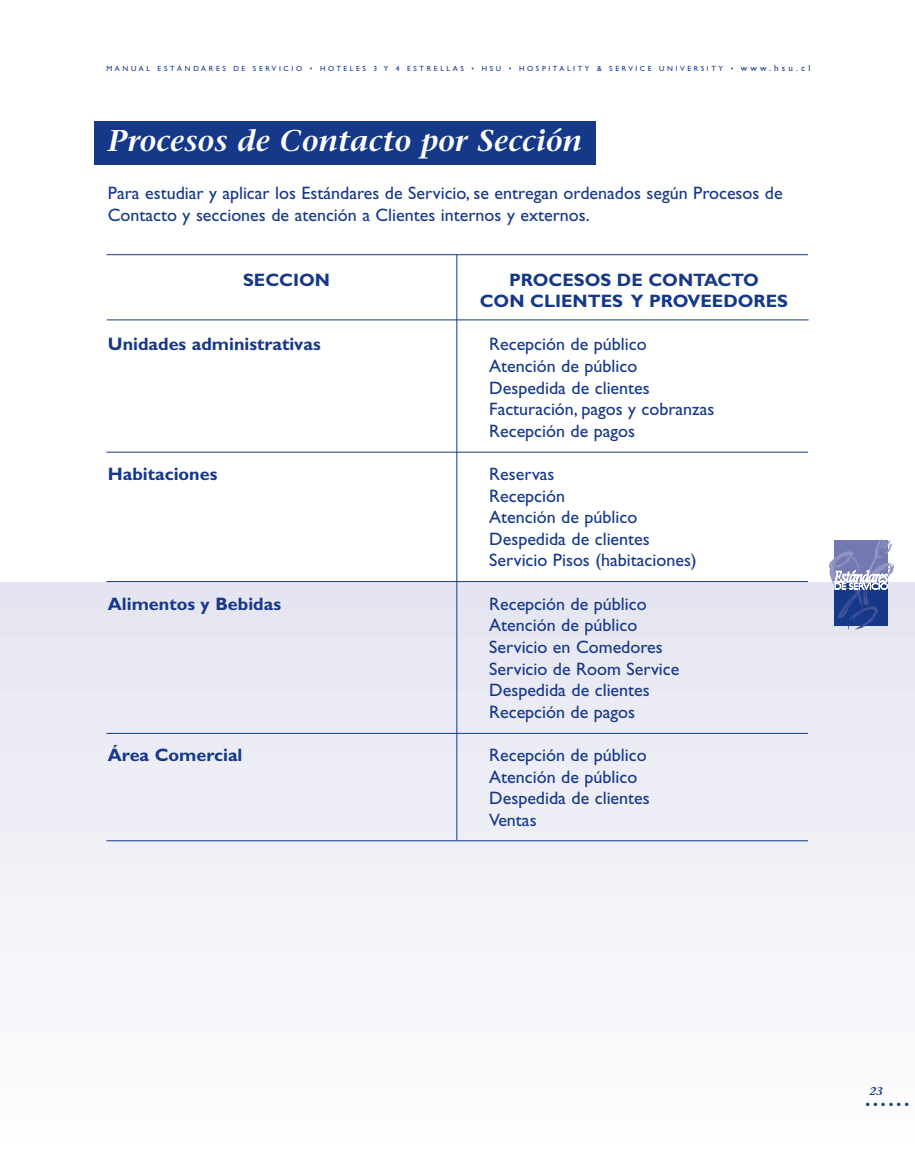
<style>
.page{position:relative;width:915px;height:1170px;background:#fff}
.page>*{position:absolute;margin:0;border:0;box-sizing:border-box;transform-origin:0 0}
.t1{font:italic 600 30px "Stone Serif";color:#fff}
.t2{font:18px/21.6px "Gill Sans";color:#153889}
.t3{font:700 18px/21.6px "Gill Sans";color:#153889;text-align:center}
.t4{font:13.5px "Gill Sans";color:#153889}
.t5{font:italic 600 11.25px "Stone Serif";color:#153889}
.t6{font:7.5px "Gill Sans";letter-spacing:.35em;color:#153889}
.s1{font-size:9px}
</style>
<div class="page">
<div style="left:0;top:1047px;width:914px;height:49px;background:#fafafc"></div>
<div style="left:0;top:1019px;width:914px;height:49px;background:#f9f9fb"></div>
<div style="left:0;top:991px;width:914px;height:49px;background:#f7f7fb"></div>
<div style="left:0;top:963px;width:914px;height:49px;background:#f6f7fa"></div>
<div style="left:0;top:935px;width:914px;height:49px;background:#f5f6fa"></div>
<div style="left:0;top:906px;width:914px;height:50px;background:#f4f4f9"></div>
<div style="left:0;top:878px;width:914px;height:50px;background:#f3f3f9"></div>
<div style="left:0;top:850px;width:914px;height:50px;background:#f1f1f7"></div>
<div style="left:0;top:822px;width:914px;height:50px;background:#eff0f6"></div>
<div style="left:0;top:794px;width:914px;height:50px;background:#eeeff6"></div>
<div style="left:0;top:766px;width:914px;height:50px;background:#ededf5"></div>
<div style="left:0;top:738px;width:914px;height:50px;background:#ecedf5"></div>
<div style="left:0;top:710px;width:914px;height:50px;background:#eaebf4"></div>
<div style="left:0;top:682px;width:914px;height:50px;background:#ebebf4"></div>
<div style="left:0;top:654px;width:914px;height:50px;background:#e9e9f3"></div>
<div style="left:0;top:626px;width:914px;height:50px;background:#e7e8f2"></div>
<div style="left:0;top:598px;width:914px;height:50px;background:#e6e6f1"></div>
<div style="left:0;top:583px;width:914px;height:37px;background:#e4e5f1"></div>
<img style="left:834px;top:583px;width:54px;height:47px">
<img style="left:824px;top:539px;width:74px;height:44px">
<svg style="left:833px;top:570px;width:54px;height:19px"></svg>
<div style="left:94px;top:121px;width:501px;height:44px;background:#153889"></div>
<hr style="left:107px;top:319px;width:701px;height:1px;background:#153889">
<hr style="left:106px;top:452px;width:701px;height:1px;background:#153889">
<hr style="left:106px;top:254px;width:701px;height:1px;background:#153889">
<hr style="left:106px;top:581px;width:701px;height:1px;background:#153889">
<hr style="left:456px;top:254px;width:1px;height:586px;background:#153889">
<hr style="left:106px;top:733px;width:701px;height:1px;background:#153889">
<hr style="left:106px;top:840px;width:701px;height:1px;background:#153889">
<p class="t6" style="left:106px;top:66px;width:705px">MANUAL ESTÁNDARES DE SERVICIO • HOTELES 3 Y 4 ESTRELLAS • HSU • HOSPITALITY &amp; SERVICE UNIVERSITY • <span class="s1">www.hsu.cl</span></p>
<h1 class="t1" style="left:108px;top:129px;width:475px">Procesos de Contacto por Sección</h1>
<p class="t2" style="left:108px;top:184px;width:676px">Para estudiar y aplicar los Estándares de Servicio, se entregan ordenados según Procesos de<br>Contacto y secciones de atención a Clientes internos y externos.</p>
<p class="t3" style="left:243px;top:270px;width:88px">SECCION</p>
<p class="t3" style="left:479px;top:270px;width:310px">PROCESOS DE CONTACTO<br>CON CLIENTES Y PROVEEDORES</p>
<p class="t3" style="left:108px;top:335px;width:214px">Unidades administrativas</p>
<p class="t2" style="left:489px;top:335px;width:226px">Recepción de público<br>Atención de público<br>Despedida de clientes<br>Facturación, pagos y cobranzas<br>Recepción de pagos</p>
<p class="t3" style="left:108px;top:464px;width:111px">Habitaciones</p>
<p class="t2" style="left:489px;top:465px;width:209px">Reservas<br>Recepción<br>Atención de público<br>Despedida de clientes<br>Servicio Pisos (habitaciones)</p>
<p class="t3" style="left:108px;top:594px;width:174px">Alimentos y Bebidas</p>
<p class="t2" style="left:489px;top:594px;width:191px">Recepción de público<br>Atención de público<br>Servicio en Comedores<br>Servicio de Room Service<br>Despedida de clientes<br>Recepción de pagos</p>
<p class="t3" style="left:108px;top:745px;width:136px">Área Comercial</p>
<p class="t2" style="left:489px;top:745px;width:162px">Recepción de público<br>Atención de público<br>Despedida de clientes<br>Ventas</p>
<p class="t5" style="left:869px;top:1086px;width:15px">23</p>
<p class="t4" style="left:865px;top:1098px;width:45px">••••••</p>
</div>
